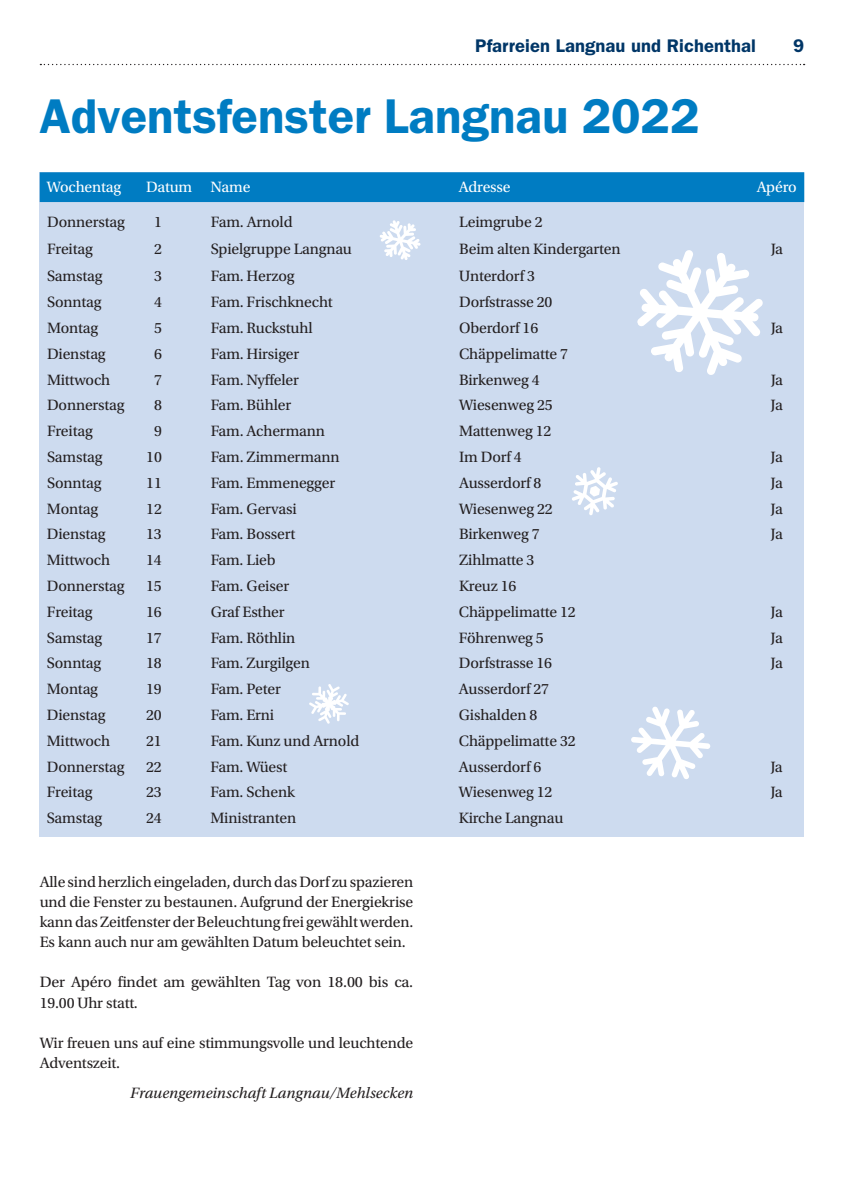
<style>
.page{position:relative;width:844px;height:1191px;background:#fff}
.page>*{position:absolute;margin:0;border:0;box-sizing:border-box;transform-origin:0 0}
.t1{font:600 49px "ITC Franklin Gothic Std";color:#007cc2}
.t2{font:600 18.38px "ITC Franklin Gothic Std";letter-spacing:.005em;color:#003667}
.t3{font:15.75px/20.1px "Utopia Std";letter-spacing:-.01em;color:#231f20}
.t4{font:italic 15.75px "Utopia Std";letter-spacing:.005em;color:#231f20}
.t5{font:15.75px "Utopia Std";letter-spacing:-.01em;color:#fff}
</style>
<div class="page">
<svg style="left:40px;top:64px;width:764px;height:1px"></svg>
<div style="left:40px;top:172px;width:764px;height:664px;background:#cddbef"></div>
<svg style="left:637px;top:250px;width:126px;height:125px"></svg>
<svg style="left:572px;top:467px;width:46px;height:48px"></svg>
<svg style="left:631px;top:706px;width:79px;height:73px"></svg>
<svg style="left:309px;top:684px;width:40px;height:40px"></svg>
<div style="left:40px;top:172px;width:764px;height:30px;background:#007cc2"></div>
<svg style="left:380px;top:220px;width:41px;height:40px"></svg>
<p class="t2" style="left:475px;top:35px;width:282px">Pfarreien Langnau und Richenthal</p>
<p class="t2" style="left:793px;top:35px;width:13px">9</p>
<h1 class="t1" style="left:39px;top:87px;width:661px">Adventsfenster Langnau 2022</h1>
<p class="t5" style="left:47px;top:179px;width:76px">Wochentag</p>
<p class="t5" style="left:146px;top:179px;width:106px">Datum Name</p>
<p class="t5" style="left:458px;top:179px;width:53px">Adresse</p>
<p class="t5" style="left:756px;top:179px;width:41px">Apéro</p>
<p class="t3" style="left:47px;top:212px;width:79px">Donnerstag</p>
<p class="t3" style="left:154px;top:212px;width:9px">1</p>
<p class="t3" style="left:211px;top:212px;width:83px">Fam. Arnold</p>
<p class="t3" style="left:459px;top:212px;width:85px">Leimgrube 2</p>
<p class="t3" style="left:47px;top:239px;width:47px">Freitag</p>
<p class="t3" style="left:154px;top:239px;width:9px">2</p>
<p class="t3" style="left:211px;top:239px;width:142px">Spielgruppe Langnau</p>
<p class="t3" style="left:459px;top:239px;width:163px">Beim alten Kindergarten</p>
<p class="t3" style="left:770px;top:239px;width:14px">Ja</p>
<p class="t3" style="left:47px;top:266px;width:57px">Samstag</p>
<p class="t3" style="left:154px;top:266px;width:9px">3</p>
<p class="t3" style="left:211px;top:266px;width:85px">Fam. Herzog</p>
<p class="t3" style="left:459px;top:266px;width:77px">Unterdorf 3</p>
<p class="t3" style="left:47px;top:292px;width:56px">Sonntag</p>
<p class="t3" style="left:154px;top:292px;width:9px">4</p>
<p class="t3" style="left:211px;top:292px;width:123px">Fam. Frischknecht</p>
<p class="t3" style="left:459px;top:292px;width:95px">Dorfstrasse 20</p>
<p class="t3" style="left:47px;top:318px;width:53px">Montag</p>
<p class="t3" style="left:154px;top:318px;width:9px">5</p>
<p class="t3" style="left:211px;top:318px;width:103px">Fam. Ruckstuhl</p>
<p class="t3" style="left:459px;top:318px;width:81px">Oberdorf 16</p>
<p class="t3" style="left:770px;top:318px;width:14px">Ja</p>
<p class="t3" style="left:47px;top:344px;width:60px">Dienstag</p>
<p class="t3" style="left:154px;top:344px;width:9px">6</p>
<p class="t3" style="left:211px;top:344px;width:90px">Fam. Hirsiger</p>
<p class="t3" style="left:459px;top:344px;width:110px">Chäppelimatte 7</p>
<p class="t3" style="left:47px;top:369px;width:65px">Mittwoch</p>
<p class="t3" style="left:154px;top:369px;width:9px">7</p>
<p class="t3" style="left:211px;top:369px;width:90px">Fam. Nyffeler</p>
<p class="t3" style="left:459px;top:369px;width:82px">Birkenweg 4</p>
<p class="t3" style="left:770px;top:369px;width:14px">Ja</p>
<p class="t3" style="left:47px;top:395px;width:79px">Donnerstag</p>
<p class="t3" style="left:154px;top:395px;width:9px">8</p>
<p class="t3" style="left:211px;top:395px;width:82px">Fam. Bühler</p>
<p class="t3" style="left:459px;top:395px;width:95px">Wiesenweg 25</p>
<p class="t3" style="left:770px;top:395px;width:14px">Ja</p>
<p class="t3" style="left:47px;top:421px;width:47px">Freitag</p>
<p class="t3" style="left:154px;top:421px;width:9px">9</p>
<p class="t3" style="left:211px;top:421px;width:116px">Fam. Achermann</p>
<p class="t3" style="left:459px;top:421px;width:94px">Mattenweg 12</p>
<p class="t3" style="left:47px;top:447px;width:57px">Samstag</p>
<p class="t3" style="left:146px;top:447px;width:17px">10</p>
<p class="t3" style="left:211px;top:447px;width:130px">Fam. Zimmermann</p>
<p class="t3" style="left:459px;top:447px;width:64px">Im Dorf 4</p>
<p class="t3" style="left:770px;top:447px;width:14px">Ja</p>
<p class="t3" style="left:47px;top:473px;width:56px">Sonntag</p>
<p class="t3" style="left:146px;top:473px;width:17px">11</p>
<p class="t3" style="left:211px;top:473px;width:126px">Fam. Emmenegger</p>
<p class="t3" style="left:459px;top:473px;width:84px">Ausserdorf 8</p>
<p class="t3" style="left:770px;top:473px;width:14px">Ja</p>
<p class="t3" style="left:47px;top:498px;width:53px">Montag</p>
<p class="t3" style="left:146px;top:498px;width:17px">12</p>
<p class="t3" style="left:211px;top:498px;width:87px">Fam. Gervasi</p>
<p class="t3" style="left:459px;top:498px;width:95px">Wiesenweg 22</p>
<p class="t3" style="left:770px;top:498px;width:14px">Ja</p>
<p class="t3" style="left:47px;top:524px;width:60px">Dienstag</p>
<p class="t3" style="left:146px;top:524px;width:17px">13</p>
<p class="t3" style="left:211px;top:524px;width:86px">Fam. Bossert</p>
<p class="t3" style="left:459px;top:524px;width:82px">Birkenweg 7</p>
<p class="t3" style="left:770px;top:524px;width:14px">Ja</p>
<p class="t3" style="left:47px;top:550px;width:65px">Mittwoch</p>
<p class="t3" style="left:146px;top:550px;width:17px">14</p>
<p class="t3" style="left:211px;top:550px;width:66px">Fam. Lieb</p>
<p class="t3" style="left:459px;top:550px;width:77px">Zihlmatte 3</p>
<p class="t3" style="left:47px;top:576px;width:79px">Donnerstag</p>
<p class="t3" style="left:146px;top:576px;width:17px">15</p>
<p class="t3" style="left:211px;top:576px;width:80px">Fam. Geiser</p>
<p class="t3" style="left:459px;top:576px;width:59px">Kreuz 16</p>
<p class="t3" style="left:47px;top:602px;width:47px">Freitag</p>
<p class="t3" style="left:146px;top:602px;width:17px">16</p>
<p class="t3" style="left:211px;top:602px;width:75px">Graf Esther</p>
<p class="t3" style="left:459px;top:602px;width:118px">Chäppelimatte 12</p>
<p class="t3" style="left:770px;top:602px;width:14px">Ja</p>
<p class="t3" style="left:47px;top:627px;width:57px">Samstag</p>
<p class="t3" style="left:146px;top:627px;width:17px">17</p>
<p class="t3" style="left:211px;top:627px;width:86px">Fam. Röthlin</p>
<p class="t3" style="left:459px;top:627px;width:86px">Föhrenweg 5</p>
<p class="t3" style="left:770px;top:627px;width:14px">Ja</p>
<p class="t3" style="left:47px;top:653px;width:56px">Sonntag</p>
<p class="t3" style="left:146px;top:653px;width:17px">18</p>
<p class="t3" style="left:211px;top:653px;width:101px">Fam. Zurgilgen</p>
<p class="t3" style="left:459px;top:653px;width:95px">Dorfstrasse 16</p>
<p class="t3" style="left:770px;top:653px;width:14px">Ja</p>
<p class="t3" style="left:47px;top:679px;width:53px">Montag</p>
<p class="t3" style="left:146px;top:679px;width:17px">19</p>
<p class="t3" style="left:211px;top:679px;width:72px">Fam. Peter</p>
<p class="t3" style="left:459px;top:679px;width:92px">Ausserdorf 27</p>
<p class="t3" style="left:47px;top:705px;width:60px">Dienstag</p>
<p class="t3" style="left:146px;top:705px;width:17px">20</p>
<p class="t3" style="left:211px;top:705px;width:65px">Fam. Erni</p>
<p class="t3" style="left:459px;top:705px;width:80px">Gishalden 8</p>
<p class="t3" style="left:47px;top:731px;width:65px">Mittwoch</p>
<p class="t3" style="left:146px;top:731px;width:17px">21</p>
<p class="t3" style="left:211px;top:731px;width:150px">Fam. Kunz und Arnold</p>
<p class="t3" style="left:459px;top:731px;width:118px">Chäppelimatte 32</p>
<p class="t3" style="left:47px;top:756px;width:79px">Donnerstag</p>
<p class="t3" style="left:146px;top:756px;width:17px">22</p>
<p class="t3" style="left:210px;top:756px;width:78px">Fam. Wüest</p>
<p class="t3" style="left:459px;top:756px;width:84px">Ausserdorf 6</p>
<p class="t3" style="left:770px;top:756px;width:14px">Ja</p>
<p class="t3" style="left:47px;top:782px;width:47px">Freitag</p>
<p class="t3" style="left:146px;top:782px;width:17px">23</p>
<p class="t3" style="left:210px;top:782px;width:86px">Fam. Schenk</p>
<p class="t3" style="left:459px;top:782px;width:95px">Wiesenweg 12</p>
<p class="t3" style="left:770px;top:782px;width:14px">Ja</p>
<p class="t3" style="left:47px;top:808px;width:57px">Samstag</p>
<p class="t3" style="left:146px;top:808px;width:17px">24</p>
<p class="t3" style="left:210px;top:808px;width:87px">Ministranten</p>
<p class="t3" style="left:458px;top:808px;width:106px">Kirche Langnau</p>
<p class="t3" style="left:40px;top:872px;width:375px;text-align:justify">Alle sind herzlich eingeladen, durch das Dorf zu spazieren und die Fenster zu bestaunen. Aufgrund der Energiekrise kann das Zeitfenster der Beleuchtung frei gewählt werden.<br>Es kann auch nur am gewählten Datum beleuchtet sein.</p>
<p class="t3" style="left:40px;top:972px;width:375px">Der Apéro findet am gewählten Tag von 18.00 bis ca.<br>19.00 Uhr statt.</p>
<p class="t3" style="left:40px;top:1033px;width:375px">Wir freuen uns auf eine stimmungsvolle und leuchtende<br>Adventszeit.</p>
<p class="t4" style="left:130px;top:1084px;width:284px">Frauengemeinschaft Langnau/Mehlsecken</p>
</div>
